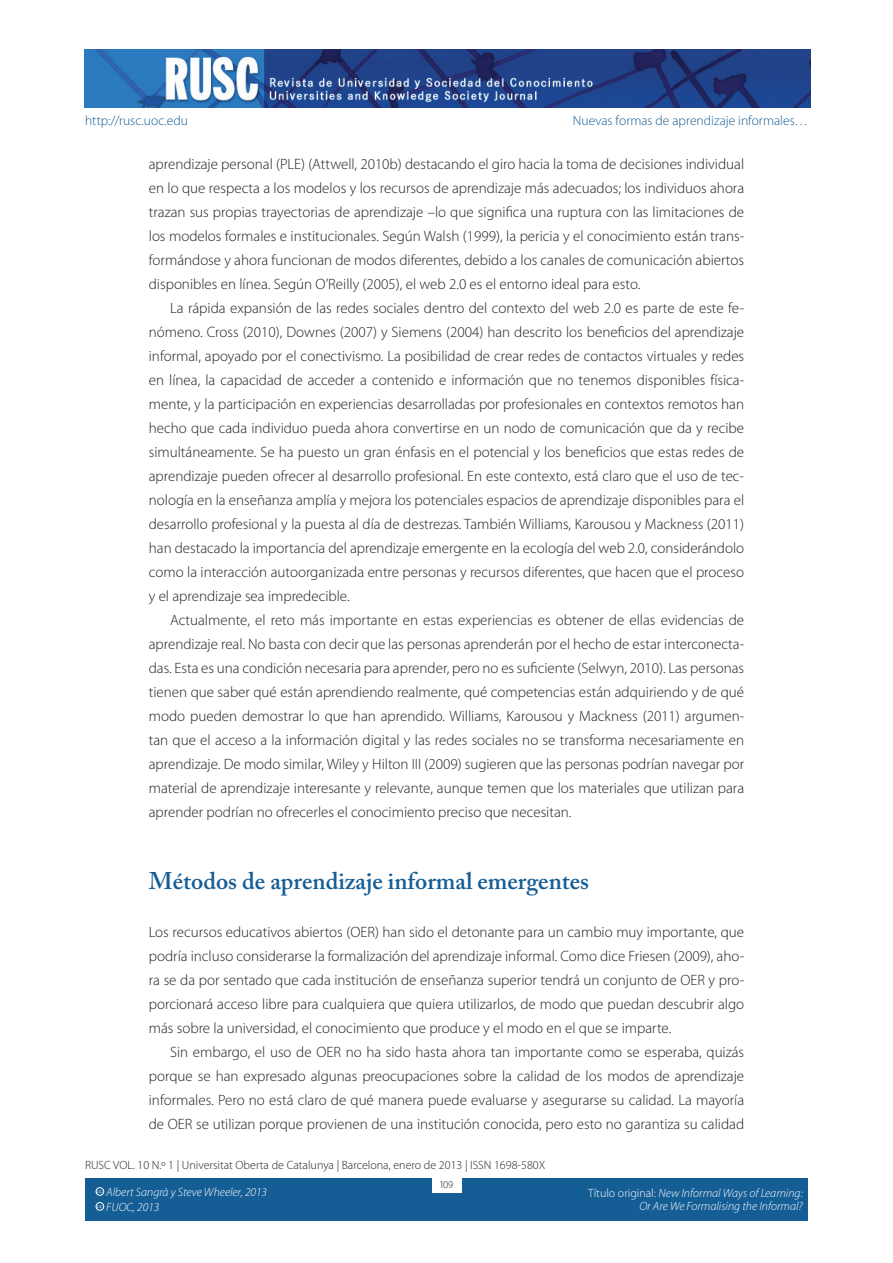
<style>
.page{position:relative;width:893px;height:1263px;background:#fff}
.page>*{position:absolute;margin:0;border:0;box-sizing:border-box;transform-origin:0 0}
.t1{font:600 24px "Adobe Caslon Pro";color:#155d95}
.t2{font:300 15px/24px "Myriad Pro";color:#231f20;text-align:justify}
.t3{font:300 13.5px "Myriad Pro";color:#155d95}
.t4{font:italic 300 12px/15px "Myriad Pro";color:#fff}
.t5{font:300 12px "Myriad Pro";color:#231f20}
.t6{font:600 3.9px "Adobe Caslon Pro";color:#fff}
.s1{font-style:normal}
</style>
<div class="page">
<div style="left:85px;top:1178px;width:723px;height:42px;background:#155d95"></div>
<div style="left:432px;top:1176px;width:29px;height:17px;background:#fff"></div>
<div style="left:96px;top:1187px;width:8px;height:8px;border:1px solid #fff;border-radius:50%"></div>
<div style="left:96px;top:1202px;width:8px;height:8px;border:1px solid #fff;border-radius:50%"></div>
<img style="left:85px;top:50px;width:725px;height:57px">
<p class="t3" style="left:85px;top:113px;width:105px">http://rusc.uoc.edu</p>
<p class="t3" style="left:573px;top:113px;width:236px">Nuevas formas de aprendizaje informales…</p>
<p class="t2" style="left:149px;top:152px;width:597px">aprendizaje personal (PLE) (Attwell, 2010b) destacando el giro hacia la toma de decisiones individual en lo que respecta a los modelos y los recursos de aprendizaje más adecuados; los individuos ahora trazan sus propias trayectorias de aprendizaje –lo que significa una ruptura con las limitaciones de los modelos formales e institucionales. Según Walsh (1999), la pericia y el conocimiento están trans&shy;formándose y ahora funcionan de modos diferentes, debido a los canales de comunicación abiertos disponibles en línea. Según O’Reilly (2005), el web 2.0 es el entorno ideal para esto.</p>
<p class="t2" style="left:149px;top:296px;width:597px;text-indent:21px">La rápida expansión de las redes sociales dentro del contexto del web 2.0 es parte de este fe&shy;nómeno. Cross (2010), Downes (2007) y Siemens (2004) han descrito los beneficios del aprendizaje informal, apoyado por el conectivismo. La posibilidad de crear redes de contactos virtuales y redes en línea, la capacidad de acceder a contenido e información que no tenemos disponibles física&shy;mente, y la participación en experiencias desarrolladas por profesionales en contextos remotos han hecho que cada individuo pueda ahora convertirse en un nodo de comunicación que da y recibe simultáneamente. Se ha puesto un gran énfasis en el potencial y los beneficios que estas redes de aprendizaje pueden ofrecer al desarrollo profesional. En este contexto, está claro que el uso de tec&shy;nología en la enseñanza amplía y mejora los potenciales espacios de aprendizaje disponibles para el desarrollo profesional y la puesta al día de destrezas. También Williams, Karousou y Mackness (2011) han destacado la importancia del aprendizaje emergente en la ecología del web 2.0, considerándolo como la interacción autoorganizada entre personas y recursos diferentes, que hacen que el proceso y el aprendizaje sea impredecible.</p>
<p class="t2" style="left:149px;top:608px;width:597px;text-indent:21px">Actualmente, el reto más importante en estas experiencias es obtener de ellas evidencias de aprendizaje real. No basta con decir que las personas aprenderán por el hecho de estar interconecta&shy;das. Esta es una condición necesaria para aprender, pero no es suficiente (Selwyn, 2010). Las personas tienen que saber qué están aprendiendo realmente, qué competencias están adquiriendo y de qué modo pueden demostrar lo que han aprendido. Williams, Karousou y Mackness (2011) argumen&shy;tan que el acceso a la información digital y las redes sociales no se transforma necesariamente en aprendizaje. De modo similar, Wiley y Hilton III (2009) sugieren que las personas podrían navegar por material de aprendizaje interesante y relevante, aunque temen que los materiales que utilizan para aprender podrían no ofrecerles el conocimiento preciso que necesitan.</p>
<h1 class="t1" style="left:149px;top:866px;width:442px">Métodos de aprendizaje informal emergentes</h1>
<p class="t2" style="left:149px;top:920px;width:597px">Los recursos educativos abiertos (OER) han sido el detonante para un cambio muy importante, que podría incluso considerarse la formalización del aprendizaje informal. Como dice Friesen (2009), aho&shy;ra se da por sentado que cada institución de enseñanza superior tendrá un conjunto de OER y pro&shy;porcionará acceso libre para cualquiera que quiera utilizarlos, de modo que puedan descubrir algo más sobre la universidad, el conocimiento que produce y el modo en el que se imparte.</p>
<p class="t2" style="left:149px;top:1040px;width:597px;text-indent:21px">Sin embargo, el uso de OER no ha sido hasta ahora tan importante como se esperaba, quizás porque se han expresado algunas preocupaciones sobre la calidad de los modos de aprendizaje informales. Pero no está claro de qué manera puede evaluarse y asegurarse su calidad. La mayoría de OER se utilizan porque provienen de una institución conocida, pero esto no garantiza su calidad</p>
<p class="t5" style="left:85px;top:1158px;width:462px">RUSC VOL. 10 N.º 1 | Universitat Oberta de Catalunya | Barcelona, enero de 2013 | ISSN 1698-580X</p>
<p class="t4" style="left:106px;top:1185px;width:162px">Albert Sangrà y Steve Wheeler, 2013<br>FUOC, 2013</p>
<p class="t6" style="left:97px;top:1189px;width:7px">CC</p>
<p class="t6" style="left:97px;top:1204px;width:7px">CC</p>
<p class="t4" style="left:588px;top:1186px;width:216px;line-height:13.5px;text-align:right"><span class="s1">Título original:</span> New Informal Ways of Learning:<br>Or Are We Formalising the Informal?</p>
</div>
